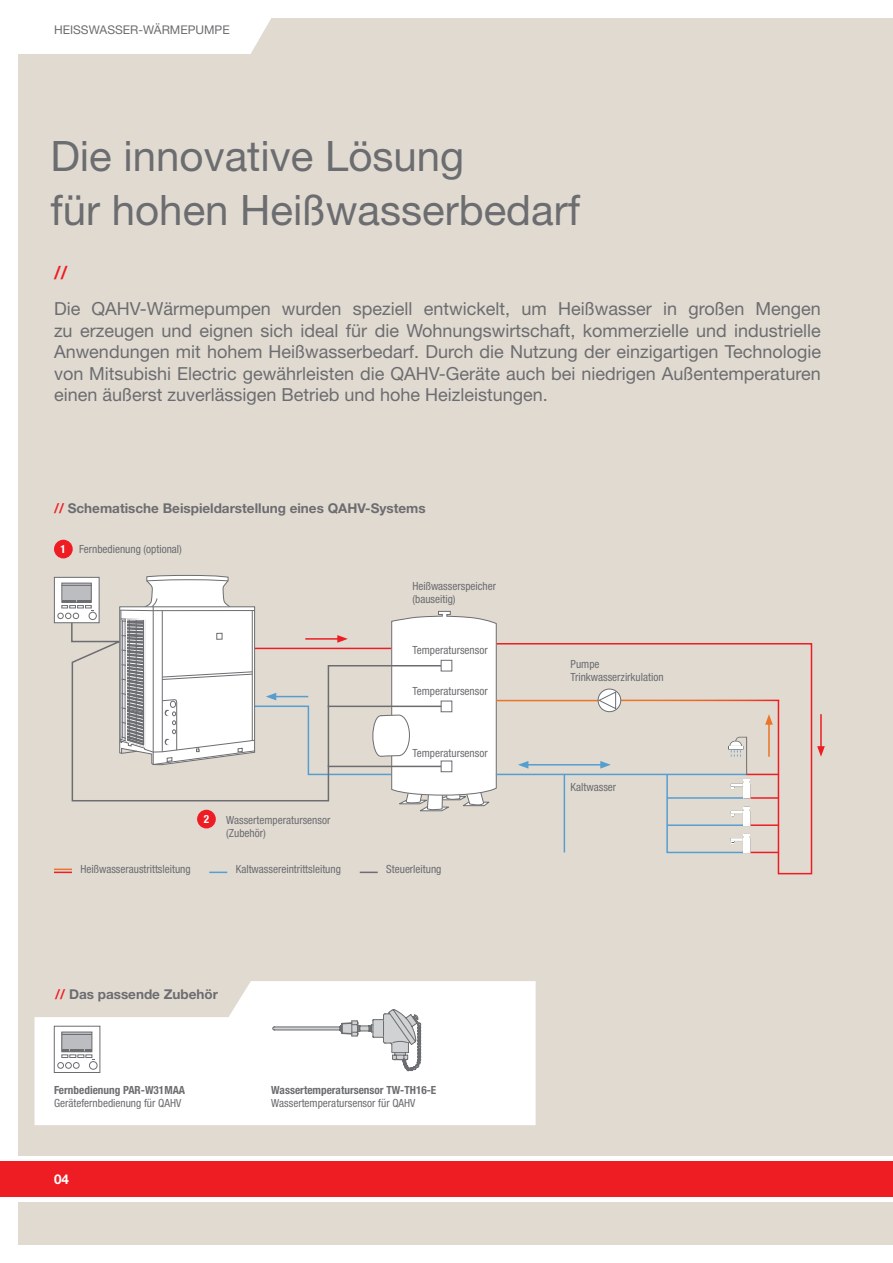
<style>
.page{position:relative;width:893px;height:1263px;background:#fff}
.page>*{position:absolute;margin:0;border:0;box-sizing:border-box;transform-origin:0 0}
.t1{font:42px/54px "Helvetica Neue LT Pro";color:#6c6d70}
.t2{font:18px/21.6px "Helvetica Neue LT Pro";color:#6c6d70;text-align:justify}
.t3{font:700 18px "Helvetica Neue LT Pro";color:#ee1d23}
.t4{font:700 13.5px "Helvetica Neue LT Pro";color:#6c6d70}
.t5{font:700 13.5px "Helvetica Neue LT Pro";color:#fff}
.t6{font:12px "Helvetica Neue LT Pro";color:#6c6d70}
.t7{font:condensed 11.25px/13.5px "Helvetica Neue LT Pro";color:#6c6d70}
.t8{font:700 condensed 11.25px "Helvetica Neue LT Pro";color:#6c6d70}
.t9{font:700 condensed 11.25px "Helvetica Neue LT Pro";color:#fff}
.s1{color:#ee1d23}
</style>
<div class="page">
<div style="left:18px;top:18px;width:875px;height:1227px;background:#e1dad1"></div>
<div style="left:0;top:1161px;width:893px;height:36px;background:#ee1d23"></div>
<hr style="left:0;top:1157px;width:893px;height:4px;background:#fff">
<div style="left:0;top:1197px;width:893px;height:5px;background:#fff"></div>
<div style="left:18px;top:18px;width:253px;height:36px;background:#fff"></div>
<svg style="left:35px;top:981px;width:501px;height:144px;background:#fbfaf9"></svg>
<div style="left:54px;top:540px;width:19px;height:18px;background:#ee1d23;border-radius:50%"></div>
<hr style="left:820px;top:714px;width:2px;height:34px;background:#ee1d23">
<svg style="left:817px;top:746px;width:8px;height:11px"></svg>
<svg style="left:497px;top:643px;width:316px;height:232px"></svg>
<hr style="left:496px;top:774px;width:251px;height:1px;background:#569ecf">
<hr style="left:496px;top:700px;width:106px;height:1px;background:#eb7426">
<svg style="left:666px;top:772px;width:112px;height:82px"></svg>
<hr style="left:564px;top:774px;width:1px;height:78px;background:#569ecf">
<svg style="left:70px;top:619px;width:49px;height:183px"></svg>
<div style="left:54px;top:577px;width:45px;height:46px;background:#fff;border:1px solid #6c6d70"></div>
<div style="left:62px;top:583px;width:29px;height:19px;background:#bcbdc0"></div>
<div style="left:61px;top:583px;width:31px;height:20px;border:1px solid #6c6d70"></div>
<svg style="left:62px;top:585px;width:29px;height:1px"></svg>
<div style="left:57px;top:613px;width:7px;height:6px;border:1px solid #6c6d70;border-radius:50%"></div>
<div style="left:89px;top:612px;width:8px;height:8px;border:1px solid #6c6d70;border-radius:50%"></div>
<svg style="left:61px;top:600px;width:33px;height:19px"></svg>
<svg style="left:728px;top:737px;width:18px;height:20px"></svg>
<hr style="left:746px;top:737px;width:1px;height:38px;background:#6c6d70">
<hr style="left:667px;top:824px;width:76px;height:2px;background:#569ecf">
<svg style="left:119px;top:575px;width:378px;height:254px"></svg>
<hr style="left:619px;top:700px;width:160px;height:1px;background:#fff">
<svg style="left:598px;top:689px;width:23px;height:23px"></svg>
<div style="left:598px;top:689px;width:23px;height:23px;border:1px solid #6c6d70;border-radius:50%"></div>
<svg style="left:598px;top:690px;width:19px;height:20px"></svg>
<svg style="left:360px;top:872px;width:18px;height:1px"></svg>
<svg style="left:209px;top:872px;width:18px;height:1px"></svg>
<svg style="left:54px;top:868px;width:18px;height:5px"></svg>
<svg style="left:54px;top:1026px;width:46px;height:47px"></svg>
<div style="left:62px;top:1032px;width:30px;height:20px;background:#bcbdc0"></div>
<div style="left:62px;top:1032px;width:30px;height:20px;border:1px solid #6c6d70"></div>
<hr style="left:62px;top:1034px;width:30px;height:1px;background:#6c6d70">
<div style="left:57px;top:1062px;width:7px;height:6px;border:1px solid #6c6d70;border-radius:50%"></div>
<div style="left:89px;top:1061px;width:8px;height:8px;border:1px solid #6c6d70;border-radius:50%"></div>
<svg style="left:62px;top:1049px;width:32px;height:19px"></svg>
<svg style="left:272px;top:1009px;width:149px;height:63px;background:#e9e9ea"></svg>
<p class="t6" style="left:54px;top:23px;width:177px">HEISSWASSER-WÄRMEPUMPE</p>
<h1 class="t1" style="left:50px;top:128px;width:531px">Die innovative Lösung<br>für hohen Heißwasserbedarf</h1>
<p class="t3" style="left:54px;top:261px;width:15px">//</p>
<p class="t2" style="left:54px;top:297px;width:768px">Die QAHV-Wärmepumpen wurden speziell entwickelt, um Heißwasser in großen Mengen zu erzeugen und eignen sich ideal für die Wohnungswirtschaft, kommerzielle und industrielle Anwendungen mit hohem Heißwasserbedarf. Durch die Nutzung der einzigartigen Technologie von Mitsubishi Electric gewährleisten die QAHV-Geräte auch bei niedrigen Außentemperaturen einen äußerst zuverlässigen Betrieb und hohe Heizleistungen.</p>
<p class="t4" style="left:54px;top:500px;width:373px"><span class="s1">//</span> Schematische Beispieldarstellung eines QAHV-Systems</p>
<p class="t7" style="left:79px;top:542px;width:104px">Fernbedienung (optional)</p>
<p class="t9" style="left:61px;top:542px;width:7px">1</p>
<p class="t7" style="left:412px;top:579px;width:85px">Heißwasserspeicher (bauseitig)</p>
<p class="t7" style="left:412px;top:643px;width:77px">Temperatursensor</p>
<p class="t7" style="left:412px;top:684px;width:77px">Temperatursensor</p>
<p class="t9" style="left:204px;top:812px;width:7px">2</p>
<p class="t7" style="left:226px;top:813px;width:106px">Wassertemperatursensor (Zubehör)</p>
<p class="t7" style="left:412px;top:746px;width:77px">Temperatursensor</p>
<p class="t7" style="left:81px;top:862px;width:112px">Heißwasseraustrittsleitung</p>
<p class="t7" style="left:236px;top:862px;width:107px">Kaltwassereintrittsleitung</p>
<p class="t7" style="left:386px;top:862px;width:57px">Steuerleitung</p>
<p class="t4" style="left:55px;top:986px;width:164px"><span class="s1">//</span> Das passende Zubehör</p>
<p class="t8" style="left:54px;top:1083px;width:133px">Fernbedienung PAR-W31MAA</p>
<p class="t7" style="left:54px;top:1096px;width:129px">Gerätefernbedienung für QAHV</p>
<p class="t5" style="left:54px;top:1170px;width:17px">04</p>
<p class="t8" style="left:271px;top:1083px;width:167px">Wassertemperatursensor TW-TH16-E</p>
<p class="t7" style="left:271px;top:1096px;width:146px">Wassertemperatursensor für QAHV</p>
<p class="t7" style="left:571px;top:657px;width:94px">Pumpe<br>Trinkwasserzirkulation</p>
<p class="t7" style="left:571px;top:780px;width:47px">Kaltwasser</p>
</div>
